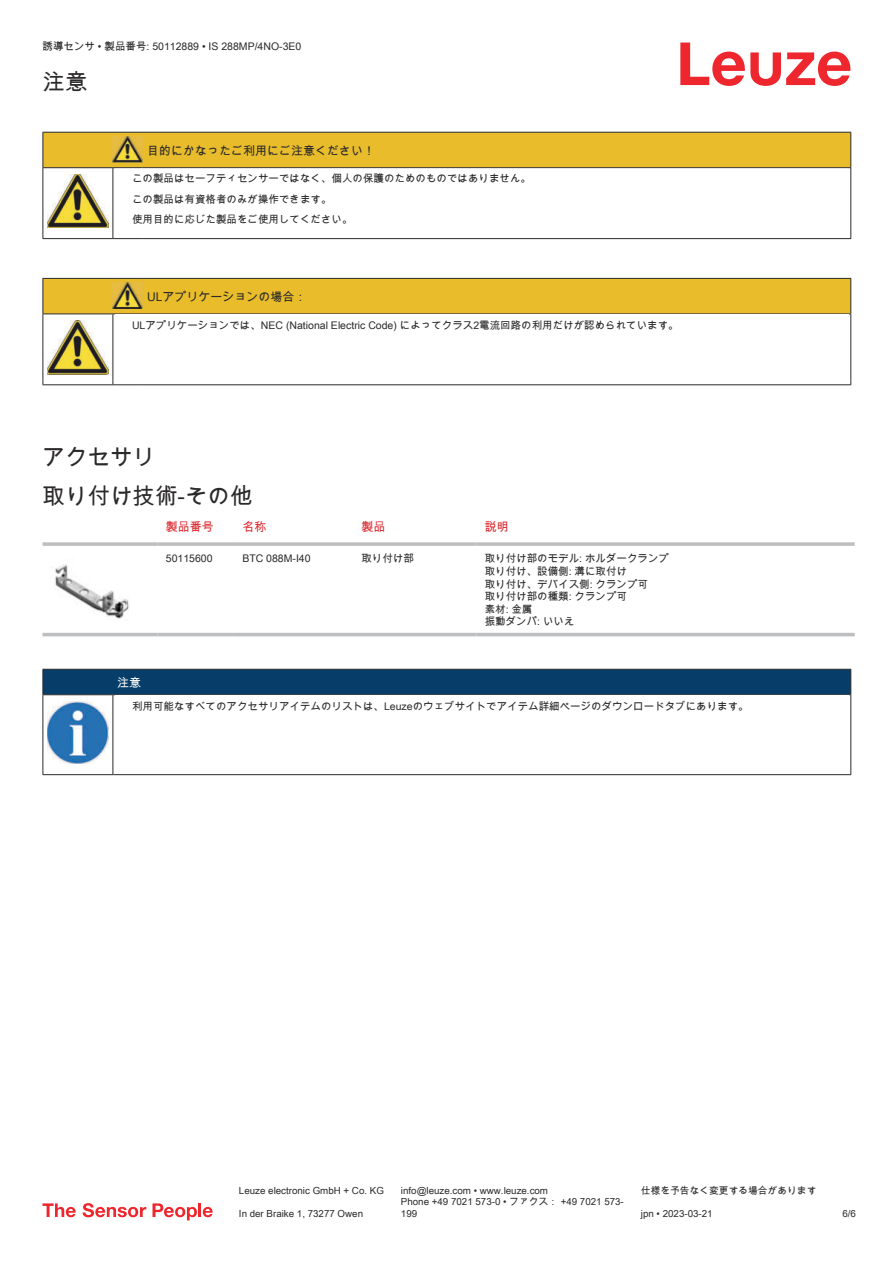
<style>
.page{position:relative;width:893px;height:1263px;background:#fff}
.page>*{position:absolute;margin:0;border:0;box-sizing:border-box;transform-origin:0 0}
.t1{font:22.5px/38.7px "Arial Unicode MS";color:#2b292a}
.t2{font:12px "Arial Unicode MS";color:#2b292a}
.t3{font:12px "Arial Unicode MS";color:#db2a30}
.t4{font:12px "Arial Unicode MS";color:#fff}
.t5{font:10.5px/12.6px "Arial Unicode MS";color:#2b292a}
.t6{font:9.75px/11.7px "Arial Unicode MS";color:#2b292a}
</style>
<div class="page">
<svg style="left:680px;top:43px;width:170px;height:43px"></svg>
<svg style="left:43px;top:632px;width:812px;height:5px;fill:#eeefef"></svg>
<svg style="left:43px;top:542px;width:114px;height:4px"></svg>
<svg style="left:157px;top:542px;width:77px;height:4px"></svg>
<svg style="left:234px;top:542px;width:119px;height:4px"></svg>
<svg style="left:353px;top:542px;width:123px;height:4px"></svg>
<svg style="left:476px;top:542px;width:379px;height:4px;background:#c3c5c7"></svg>
<hr style="left:43px;top:633px;width:114px;height:3px;background:#bdbfc1">
<hr style="left:157px;top:633px;width:77px;height:3px;background:#bdbfc1">
<hr style="left:234px;top:633px;width:119px;height:3px;background:#bdbfc1">
<hr style="left:353px;top:633px;width:123px;height:3px;background:#bdbfc1">
<hr style="left:476px;top:633px;width:379px;height:3px;background:#bdbfc1">
<img style="left:55px;top:564px;width:74px;height:57px">
<div style="left:43px;top:669px;width:808px;height:26px;background:#063d69"></div>
<hr style="left:113px;top:694px;width:738px;height:1px;background:#2b292a">
<hr style="left:43px;top:695px;width:1px;height:75px;background:#2b292a">
<hr style="left:113px;top:695px;width:1px;height:75px;background:#2b292a">
<hr style="left:850px;top:695px;width:1px;height:75px;background:#2b292a">
<hr style="left:43px;top:774px;width:70px;height:1px;background:#2b292a">
<hr style="left:113px;top:774px;width:738px;height:1px;background:#2b292a">
<img style="left:47px;top:701px;width:61px;height:63px">
<svg style="left:43px;top:1203px;width:33px;height:14px"></svg>
<svg style="left:83px;top:1203px;width:63px;height:14px"></svg>
<svg style="left:153px;top:1203px;width:44px;height:17px"></svg>
<hr style="left:198px;top:1203px;width:3px;height:14px;background:#ed272d">
<svg style="left:203px;top:1207px;width:10px;height:10px"></svg>
<hr style="left:43px;top:238px;width:70px;height:1px;background:#2b292a">
<hr style="left:113px;top:238px;width:30px;height:1px;background:#2b292a">
<hr style="left:143px;top:238px;width:708px;height:1px;background:#2b292a">
<svg style="left:43px;top:132px;width:808px;height:106px"></svg>
<div style="left:44px;top:279px;width:806px;height:34px;background:#e8bc2a"></div>
<hr style="left:43px;top:278px;width:70px;height:1px;background:#2b292a">
<hr style="left:43px;top:279px;width:1px;height:34px;background:#2b292a">
<hr style="left:43px;top:313px;width:70px;height:1px;background:#2b292a">
<hr style="left:113px;top:278px;width:30px;height:1px;background:#2b292a">
<hr style="left:113px;top:313px;width:30px;height:1px;background:#2b292a">
<hr style="left:143px;top:278px;width:708px;height:1px;background:#2b292a">
<hr style="left:850px;top:279px;width:1px;height:34px;background:#2b292a">
<hr style="left:143px;top:313px;width:708px;height:1px;background:#2b292a">
<hr style="left:43px;top:314px;width:1px;height:66px;background:#2b292a">
<hr style="left:113px;top:314px;width:1px;height:66px;background:#2b292a">
<hr style="left:850px;top:314px;width:1px;height:66px;background:#2b292a">
<hr style="left:43px;top:384px;width:70px;height:1px;background:#2b292a">
<hr style="left:113px;top:384px;width:30px;height:1px;background:#2b292a">
<hr style="left:143px;top:384px;width:708px;height:1px;background:#2b292a">
<img style="left:113px;top:283px;width:30px;height:26px">
<img style="left:47px;top:320px;width:61px;height:54px">
<p class="t5" style="left:43px;top:40px;width:260px">誘導センサ • 製品番号: 50112889 • IS 288MP/4NO-3E0</p>
<h1 class="t1" style="left:43px;top:62px;width:46px">注意</h1>
<p class="t2" style="left:147px;top:142px;width:229px">目的にかなったご利用にご注意ください！</p>
<p class="t5" style="left:132px;top:168px;width:400px;line-height:20.2px">この製品はセーフティセンサーではなく、個人の保護のためのものではありません。この製品は有資格者のみが操作できます。<br>使用目的に応じた製品をご使用してください。</p>
<p class="t2" style="left:147px;top:288px;width:161px">ULアプリケーションの場合：</p>
<p class="t5" style="left:132px;top:318px;width:548px">ULアプリケーションでは、NEC (National Electric Code) によってクラス2電流回路の利用だけが認められています。</p>
<h1 class="t1" style="left:43px;top:437px;width:211px">アクセサリ<br>取り付け技術-その他</h1>
<p class="t3" style="left:166px;top:518px;width:49px">製品番号</p>
<p class="t3" style="left:242px;top:518px;width:25px">名称</p>
<p class="t3" style="left:361px;top:518px;width:25px">製品</p>
<p class="t3" style="left:485px;top:518px;width:25px">説明</p>
<p class="t5" style="left:166px;top:552px;width:48px">50115600</p>
<p class="t5" style="left:242px;top:552px;width:70px">BTC 088M-I40</p>
<p class="t5" style="left:361px;top:552px;width:54px">取り付け部</p>
<p class="t5" style="left:485px;top:552px;width:186px">取り付け部のモデル: ホルダークランプ取り付け、設備側: 溝に取付け<br>取り付け、デバイス側: クランプ可<br>取り付け部の種類: クランプ可<br>素材: 金属<br>振動ダンパ: いいえ</p>
<p class="t4" style="left:117px;top:674px;width:25px">注意</p>
<p class="t5" style="left:132px;top:699px;width:618px">利用可能なすべてのアクセサリアイテムのリストは、Leuzeのウェブサイトでアイテム詳細ページのダウンロードタブにあります。</p>
<p class="t6" style="left:239px;top:1184px;width:146px">Leuze electronic GmbH + Co. KG</p>
<p class="t6" style="left:401px;top:1184px;width:149px">info@leuze.com • www.leuze.com</p>
<p class="t6" style="left:641px;top:1184px;width:177px">仕様を予告なく変更する場合があります</p>
<p class="t6" style="left:239px;top:1207px;width:126px">In der Braike 1, 73277 Owen</p>
<p class="t6" style="left:401px;top:1196px;width:224px">Phone +49 7021 573-0 • ファクス： +49 7021 573-<br>199</p>
<p class="t6" style="left:641px;top:1207px;width:73px">jpn • 2023-03-21</p>
<p class="t6" style="left:842px;top:1207px;width:15px">6 /6</p>
</div>
